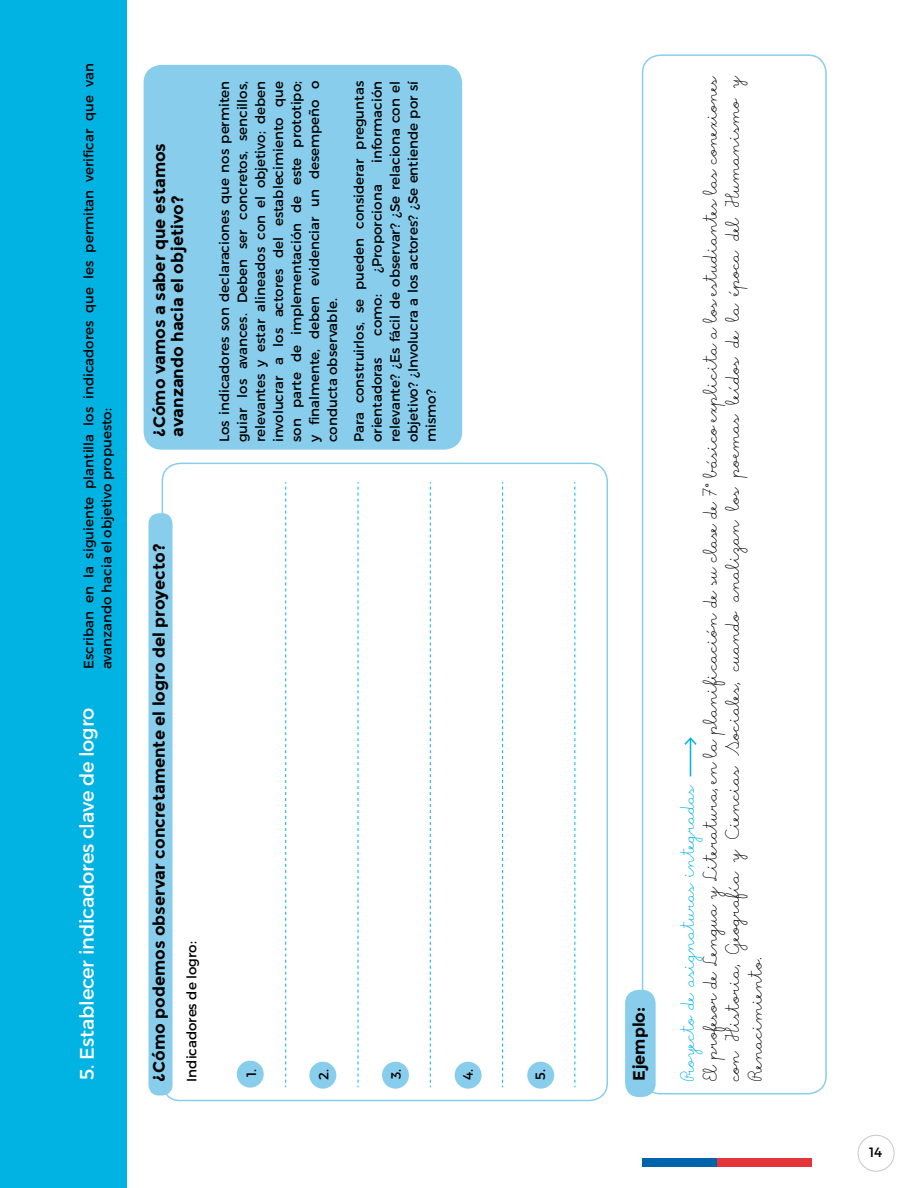
<style>
.page{position:relative;width:918px;height:1188px;background:#fff}
.page>*{position:absolute;margin:0;border:0;box-sizing:border-box;transform-origin:0 0}
.t1{font:22.5px/22.5px "Tcl Cotona";color:#000}
.t2{font:19.5px "Montserrat";letter-spacing:-.01em;color:#fff}
.t3{font:700 16.5px/18px "Montserrat";color:#000}
.t4{font:13.5px/18px "Montserrat";color:#000}
.s1{color:#00b3e3}
.s2{font-family:"Montserrat";font-size:13.5px}
</style>
<div class="page">
<div style="left:0;top:0;width:127px;height:1188px;background:#00b3e3"></div>
<div style="left:144px;top:65px;width:318px;height:385px;background:#88ceec;border-radius:18px"></div>
<div style="left:149px;top:513px;width:24px;height:583px;background:#88ceec;border-radius:11px"></div>
<div style="left:642px;top:54px;width:185px;height:1040px;border:2px solid #88ceec;border-radius:18px"></div>
<div style="left:625px;top:990px;width:31px;height:107px;background:#88ceec;border-radius:13px"></div>
<div style="left:237px;top:1061px;width:27px;height:27px;background:#88ceec;border-radius:50%"></div>
<div style="left:309px;top:1062px;width:27px;height:27px;background:#88ceec;border-radius:50%"></div>
<div style="left:382px;top:1062px;width:27px;height:27px;background:#88ceec;border-radius:50%"></div>
<div style="left:455px;top:1062px;width:27px;height:27px;background:#88ceec;border-radius:50%"></div>
<div style="left:527px;top:1062px;width:27px;height:27px;background:#88ceec;border-radius:50%"></div>
<svg style="left:285px;top:482px;width:1px;height:605px"></svg>
<svg style="left:358px;top:482px;width:1px;height:605px"></svg>
<svg style="left:430px;top:482px;width:1px;height:605px"></svg>
<svg style="left:502px;top:482px;width:1px;height:605px"></svg>
<svg style="left:574px;top:482px;width:1px;height:605px"></svg>
<hr style="left:690px;top:738px;width:1px;height:38px;background:#00b3e3">
<svg style="left:684px;top:737px;width:13px;height:9px"></svg>
<div style="left:858px;top:1135px;width:37px;height:37px;border:1px solid #c6c7c8;border-radius:50%"></div>
<div style="left:642px;top:1158px;width:75px;height:9px;background:#0064ad"></div>
<div style="left:717px;top:1158px;width:95px;height:9px;background:#e5343a"></div>
<p class="t4" style="left:80px;top:669px;width:607px;rotate:-90deg">Escriban en la siguiente plantilla los indicadores que les permitan verificar que van avanzando hacia el objetivo propuesto:</p>
<h2 class="t2" style="left:75px;top:1080px;width:373px;rotate:-90deg">5. Establecer indicadores clave de logro</h2>
<p class="t3" style="left:151px;top:437px;width:296px;rotate:-90deg">¿Cómo vamos a saber que estamos avanzando hacia el objetivo?</p>
<p class="t4" style="left:368px;top:442px;width:363px;text-align:justify;text-indent:279px;rotate:-90deg">información relevante? ¿Es fácil de observar? ¿Se relaciona con el objetivo? ¿Involucra a los actores? ¿Se entiende por sí mismo?</p>
<p class="t4" style="left:215px;top:442px;width:363px;text-align:justify;rotate:-90deg">Los indicadores son declaraciones que nos permiten guiar los avances. Deben ser concretos, sencillos, relevantes y estar alineados con el objetivo; deben involucrar a los actores del establecimiento que son parte de implementación de este prototipo; y finalmente, deben evidenciar un desempeño o conducta observable.</p>
<p class="t4" style="left:350px;top:442px;width:363px;rotate:-90deg">Para construirlos, se pueden considerar preguntas orientadoras</p>
<p class="t4" style="left:368px;top:273px;width:90px;rotate:-90deg">¿Proporciona</p>
<p class="t4" style="left:368px;top:336px;width:43px;rotate:-90deg">como:</p>
<p class="t3" style="left:150px;top:1082px;width:540px;rotate:-90deg">¿Cómo podemos observar concretamente el logro del proyecto?</p>
<p class="t4" style="left:183px;top:1082px;width:142px;rotate:-90deg">Indicadores de logro:</p>
<p class="t4" style="left:242px;top:1077px;width:10px;rotate:-90deg">1.</p>
<p class="t4" style="left:315px;top:1080px;width:12px;rotate:-90deg">2.</p>
<p class="t4" style="left:387px;top:1079px;width:12px;rotate:-90deg">3.</p>
<p class="t4" style="left:459px;top:1080px;width:13px;rotate:-90deg">4.</p>
<p class="t4" style="left:531px;top:1080px;width:12px;rotate:-90deg">5.</p>
<p class="t3" style="left:630px;top:1081px;width:76px;rotate:-90deg">Ejemplo:</p>
<p class="t1" style="left:678px;top:1081px;width:1007px;rotate:-90deg"><span class="s1">Proyecto de asignaturas integradas<br></span>El profesor de Lengua y Literatura, en la planificación de su clase de 7<span class="s2">°</span> básico explicita a los estudiantes las conexiones con Historia, Geografía y Ciencias Sociales, cuando analizan los poemas leídos de la época del Humanismo y Renacimiento.</p>
<p class="t4" style="left:869px;top:1143px;width:15px">14</p>
</div>
